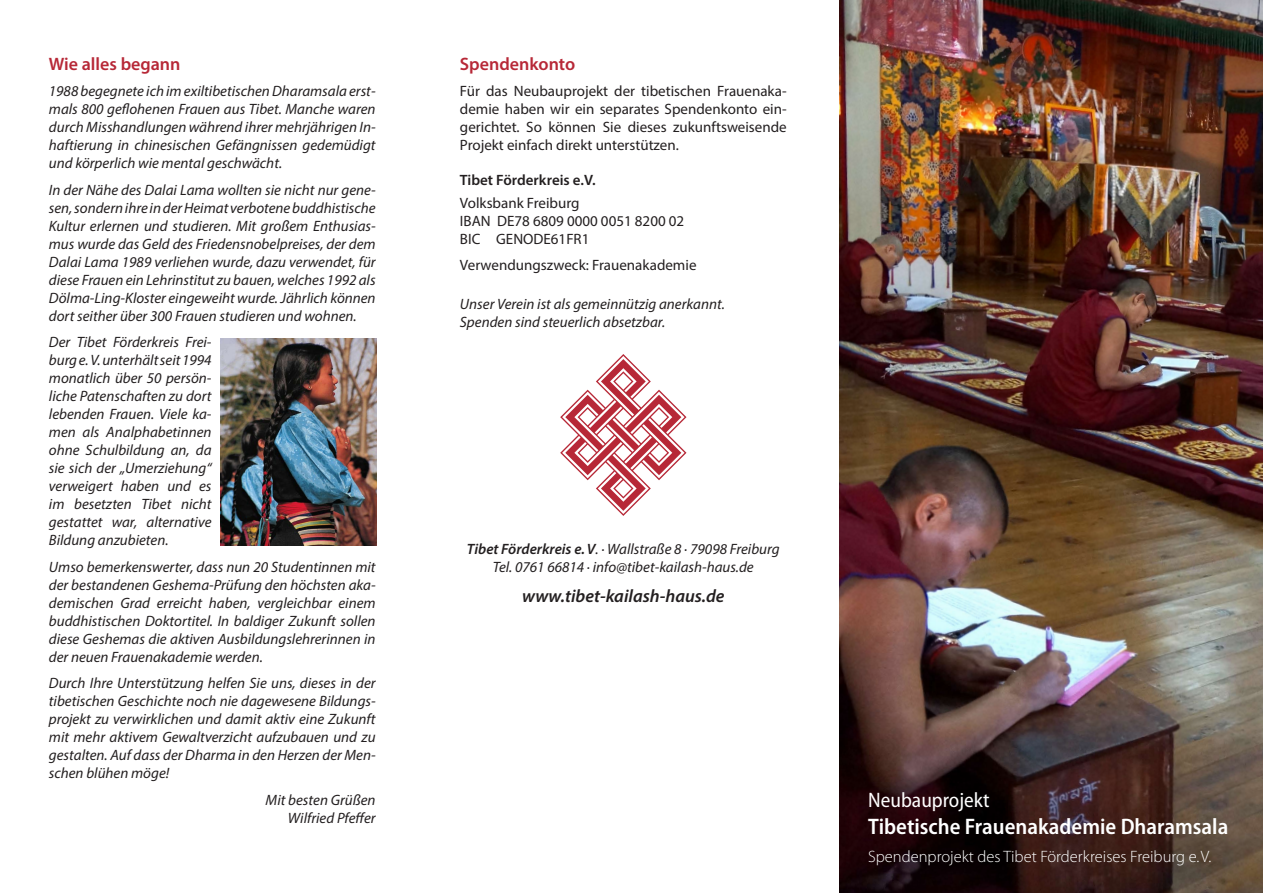
<style>
.page{position:relative;width:1263px;height:893px;background:#fff}
.page>*{position:absolute;margin:0;border:0;box-sizing:border-box;transform-origin:0 0}
.t1{font:600 semi-condensed 22.5px "Myriad Pro";color:#fff}
.t2{font:semi-condensed 21px "Myriad Pro";color:#fff}
.t3{font:600 18px "Myriad Pro";color:#b72837}
.t4{font:italic 600 18px "Myriad Pro";color:#231f20}
.t5{font:300 16.5px "Myriad Pro";color:#fff}
.t6{font:italic 15px/18px "Myriad Pro";color:#231f20;text-align:justify}
.t7{font:15px/18px "Myriad Pro";color:#231f20;text-align:justify}
.t8{font:600 15px "Myriad Pro";color:#231f20}
.s1{font-weight:600}
</style>
<div class="page">
<img style="left:220px;top:338px;width:156px;height:208px">
<img style="left:840px;top:0;width:423px;height:893px">
<svg style="left:560px;top:354px;width:126px;height:162px"></svg>
<p class="t3" style="left:460px;top:52px;width:117px">Spendenkonto</p>
<p class="t7" style="left:460px;top:82px;width:328px">Für das Neubauprojekt der tibetischen Frauenaka&shy;demie haben wir ein separates Spendenkonto ein&shy;gerichtet. So können Sie dieses zukunftsweisende Projekt einfach direkt unterstützen.</p>
<p class="t8" style="left:460px;top:171px;width:137px">Tibet Förderkreis e.V.</p>
<p class="t7" style="left:460px;top:193px;width:226px;text-align:left">Volksbank Freiburg<br>IBAN DE78 6809 0000 0051 8200 02<br>BIC GENODE61FR1</p>
<p class="t7" style="left:460px;top:256px;width:238px">Verwendungszweck: Frauenakademie</p>
<p class="t6" style="left:460px;top:295px;width:266px">Unser Verein ist als gemeinnützig anerkannt.<br>Spenden sind steuerlich absetzbar.</p>
<p class="t3" style="left:49px;top:52px;width:133px">Wie alles begann</p>
<p class="t6" style="left:49px;top:82px;width:328px">1988 begegnete ich im exiltibetischen Dharamsala erst&shy;mals 800 geflohenen Frauen aus Tibet. Manche waren durch Misshandlungen während ihrer mehrjährigen In&shy;haftierung in chinesischen Gefängnissen gedemüdigt und körperlich wie mental geschwächt.</p>
<p class="t6" style="left:49px;top:181px;width:328px">In der Nähe des Dalai Lama wollten sie nicht nur gene&shy;sen, sondern ihre in der Heimat verbotene buddhistische Kultur erlernen und studieren. Mit großem Enthusias&shy;mus wurde das Geld des Friedensnobelpreises, der dem Dalai Lama 1989 verliehen wurde, dazu verwendet, für diese Frauen ein Lehrinstitut zu bauen, welches 1992 als Dölma-Ling-Kloster eingeweiht wurde. Jährlich können dort seither über 300 Frauen studieren und wohnen.</p>
<p class="t6" style="left:49px;top:333px;width:164px">Der Tibet Förderkreis Frei&shy;burg e.V. unterhält seit 1994 monatlich über 50 persön&shy;liche Patenschaften zu dort lebenden Frauen. Viele ka&shy;men als Analphabetinnen ohne Schulbildung an, da sie sich der „Umerziehung“ verweigert haben und es im besetzten Tibet nicht gestattet war, alternative Bildung anzubieten.</p>
<p class="t6" style="left:49px;top:558px;width:328px">Umso bemerkenswerter, dass nun 20 Studentinnen mit der bestandenen Geshema-Prüfung den höchsten aka&shy;demischen Grad erreicht haben, vergleichbar einem buddhistischen Doktortitel. In baldiger Zukunft sollen diese Geshemas die aktiven Ausbildungslehrerinnen in der neuen Frauenakademie werden.</p>
<p class="t6" style="left:49px;top:674px;width:328px">Durch Ihre Unterstützung helfen Sie uns, dieses in der tibetischen Geschichte noch nie dagewesene Bildungs&shy;projekt zu verwirklichen und damit aktiv eine Zukunft mit mehr aktivem Gewaltverzicht aufzubauen und zu gestalten. Auf dass der Dharma in den Herzen der Men&shy;schen blühen möge!</p>
<p class="t6" style="left:266px;top:791px;width:112px;text-align:right">Mit besten Grüßen<br>Wilfried Pfeffer</p>
<h2 class="t2" style="left:868px;top:787px;width:123px">Neubauprojekt</h2>
<p class="t6" style="left:467px;top:539px;width:314px;text-align:center"><span class="s1">Tibet Förderkreis e.V</span>. · Wallstraße 8 · 79098 Freiburg<br>Tel. 0761 66814 · info@tibet-kailash-haus.de</p>
<p class="t4" style="left:522px;top:584px;width:204px">www.tibet-kailash-haus.de</p>
<h1 class="t1" style="left:868px;top:812px;width:362px">Tibetische Frauenakademie Dharamsala</h1>
<p class="t5" style="left:868px;top:846px;width:345px">Spendenprojekt des Tibet Förderkreises Freiburg e.V.</p>
</div>
